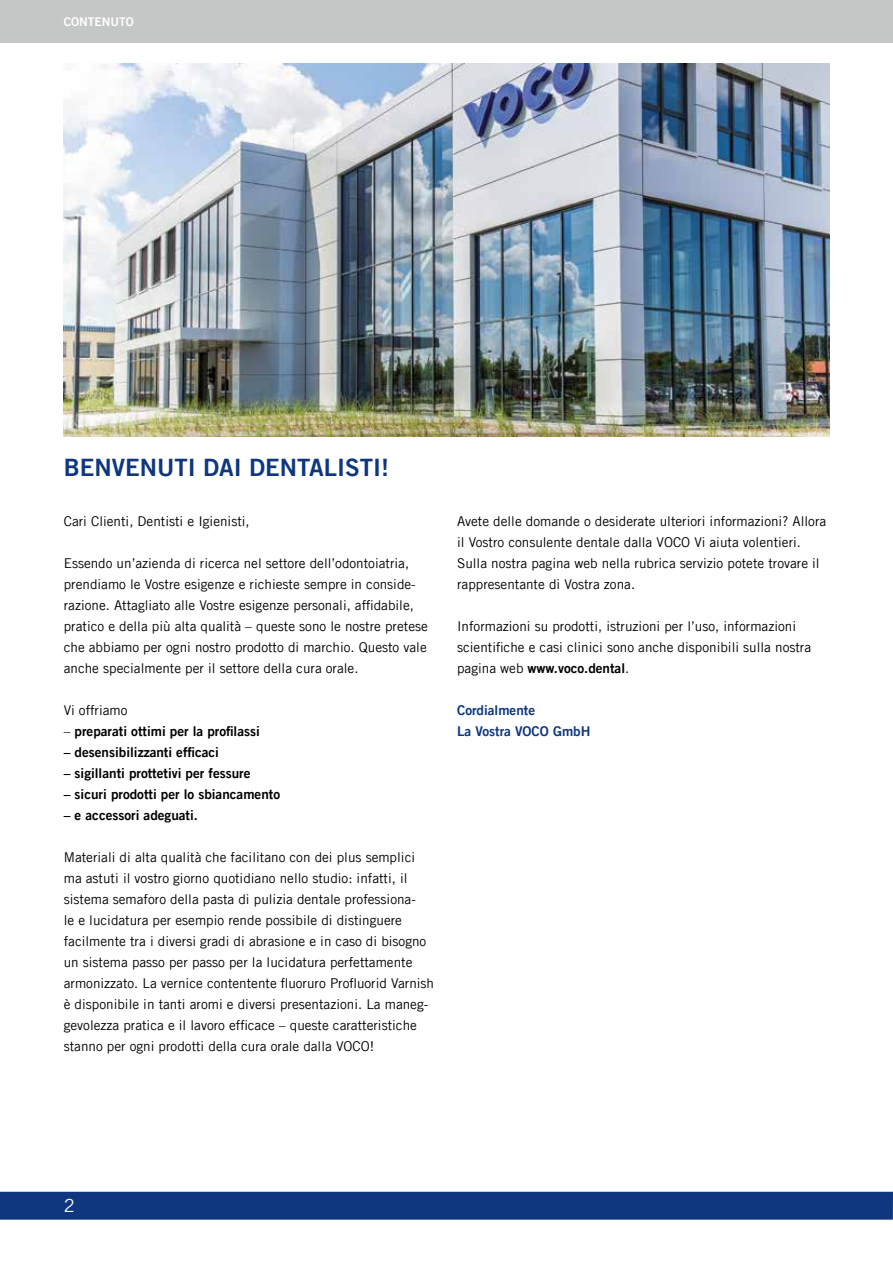
<style>
.page{position:relative;width:893px;height:1263px;background:#fff}
.page>*{position:absolute;margin:0;border:0;box-sizing:border-box;transform-origin:0 0}
.t1{font:24px "Trade Gothic LT Com Bd 2";color:#0f377f}
.t2{font:18px "Trade Gothic LT Com";color:#fff}
.t3{font:13.5px/21px "Trade Gothic LT Com";color:#000}
.t4{font:13.5px "Trade Gothic LT Com Bd 2";color:#000}
.t5{font:13.5px/21px "Trade Gothic LT Com Bd 2";color:#0f377f}
.t6{font:12px "Trade Gothic LT Com Bd 2";color:#fff}
.s1{font-family:"Trade Gothic LT Com"}
</style>
<div class="page">
<div style="left:0;top:1192px;width:893px;height:27px;background:#0f377f"></div>
<div style="left:0;top:0;width:893px;height:43px;background:#c5c6c6"></div>
<img style="left:64px;top:64px;width:765px;height:372px">
<p class="t6" style="left:64px;top:14px;width:72px">CONTENUTO</p>
<h1 class="t1" style="left:64px;top:453px;width:327px">BENVENUTI DAI DENTALISTI!</h1>
<p class="t3" style="left:64px;top:510px;width:187px">Cari Clienti, Dentisti e Igienisti,</p>
<p class="t3" style="left:64px;top:552px;width:366px">Essendo un’azienda di ricerca nel settore dell’odontoiatria, prendiamo le Vostre esigenze e richieste sempre in conside&shy;razione. Attagliato alle Vostre esigenze personali, affidabile, pratico e della più alta qualità – queste sono le nostre pretese che abbiamo per ogni nostro prodotto di marchio. Questo vale anche specialmente per il settore della cura orale.</p>
<p class="t3" style="left:64px;top:699px;width:65px">Vi offriamo</p>
<p class="t4" style="left:64px;top:723px;width:198px"><span class="s1">–</span> preparati ottimi per la profilassi</p>
<p class="t4" style="left:64px;top:744px;width:157px">– desensibilizzanti efficaci</p>
<p class="t4" style="left:64px;top:765px;width:188px">– sigillanti prottetivi per fessure</p>
<p class="t4" style="left:64px;top:786px;width:218px">– sicuri prodotti per lo sbiancamento</p>
<p class="t4" style="left:64px;top:807px;width:136px">– e accessori adeguati.</p>
<p class="t3" style="left:64px;top:846px;width:372px">Materiali di alta qualità che facilitano con dei plus semplici ma astuti il vostro giorno quotidiano nello studio: infatti, il sistema semaforo della pasta di pulizia dentale professiona-<br>le e lucidatura per esempio rende possibile di distinguere facilmente tra i diversi gradi di abrasione e in caso di bisogno un sistema passo per passo per la lucidatura perfettamente armonizzato. La vernice contentente fluoruro Profluorid Varnish è disponibile in tanti aromi e diversi presentazioni. La maneg&shy;gevolezza pratica e il lavoro efficace – queste caratteristiche stanno per ogni prodotti della cura orale dalla VOCO!</p>
<p class="t3" style="left:457px;top:510px;width:371px">Avete delle domande o desiderate ulteriori informazioni? Allora il Vostro consulente dentale dalla VOCO Vi aiuta volentieri.<br>Sulla nostra pagina web nella rubrica servizio potete trovare il rappresentante di Vostra zona.</p>
<p class="t3" style="left:457px;top:615px;width:356px">Informazioni su prodotti, istruzioni per l’uso, informazioni scientifiche e casi clinici sono anche disponibili sulla nostra</p>
<p class="t4" style="left:457px;top:660px;width:174px"><span class="s1">pagina web</span> www.voco.dental<span class="s1">.</span></p>
<p class="t5" style="left:457px;top:699px;width:135px">Cordialmente<br>La Vostra VOCO GmbH</p>
<h2 class="t2" style="left:64px;top:1195px;width:12px">2</h2>
</div>
